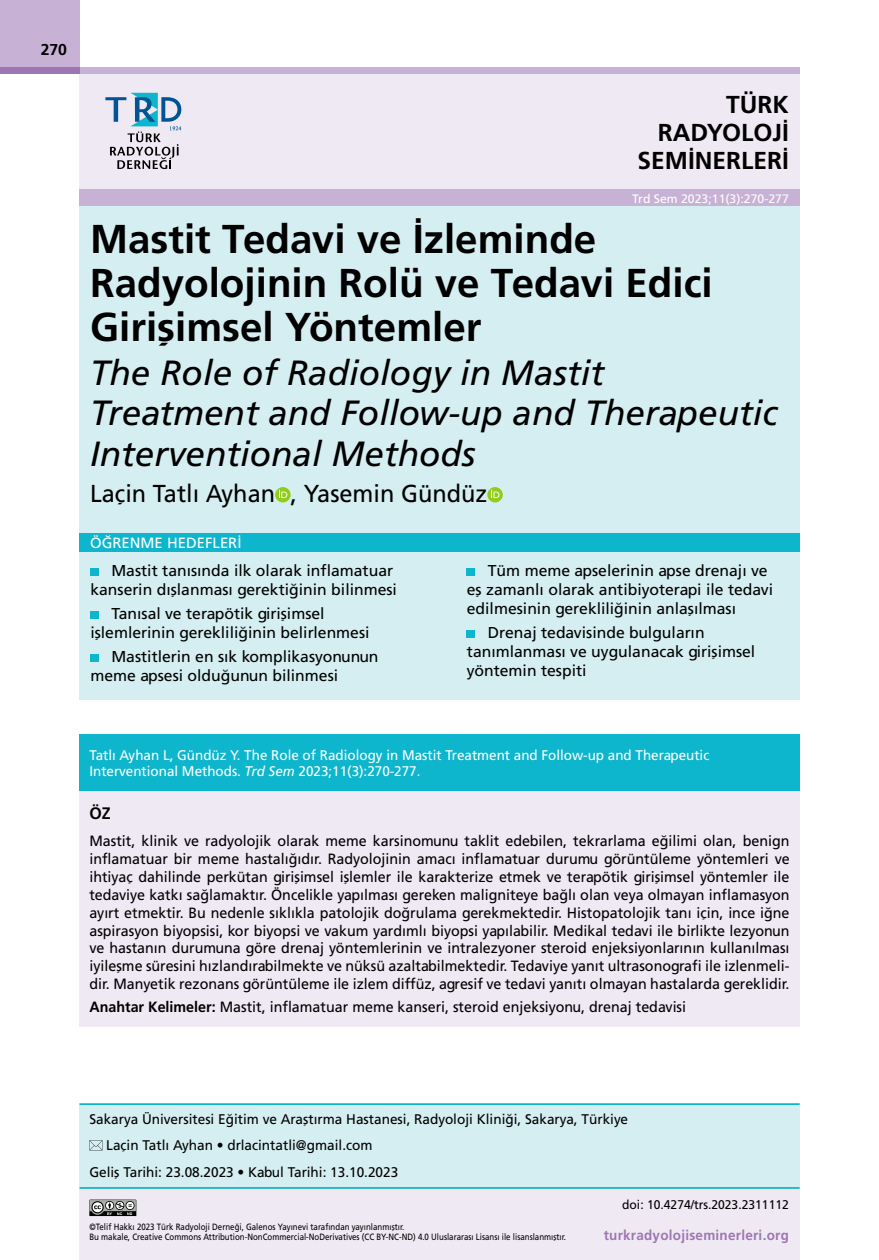
<style>
.page{position:relative;width:879px;height:1260px;background:#fff}
.page>*{position:absolute;margin:0;border:0;box-sizing:border-box;transform-origin:0 0}
._1__BASLIK{font:40.25px/43.8px "Frutiger Bold Tr";color:#000}
._2__BASLIK{font:35px/40.2px "Frutiger Italic Tr";color:#000}
.YAZARLAR{font:24.5px "Frutiger Normal Tr";color:#000;scale:.96 1}
.t1{font:24.5px/28px "Frutiger Bold Tr";color:#000;text-align:right}
.ÖZET_LİLA_BASLIK{font:16.62px "Frutiger Bold Tr";color:#000;scale:.96 1}
.HEDEFLER{font:15.75px/18.9px "Frutiger Normal Tr";color:#000}
.t2{font:15.75px "Frutiger Bold Tr";color:#000}
.ÖZET-LİLA{font:14.88px/17.8px "Frutiger Normal Tr";color:#000;text-align:justify;scale:.96 1}
.OGRENME{font:14.88px "Frutiger Normal Tr";color:#fff}
.CITE_AS{font:14px/16.8px "Frutiger Normal Tr";color:#fff;scale:.96 1}
.SORUMLU_YAZAR{font:14px "Frutiger Normal Tr";color:#000}
.KURUMLAR{font:14px "Frutiger Normal Tr";color:#000}
.t3{font:14px "Frutiger Bold Tr";letter-spacing:.02em;color:#9e76b3;scale:.96 1}
.DOİ{font:12.6px "Frutiger Normal Tr";color:#000;scale:.96 1}
.SAYFA_ARA{font:12.25px "Frutiger Normal Tr";color:#fff}
.t4{font:9.1px/10px "Frutiger Normal Tr";color:#000;scale:.87 1}
.s1{font-family:"Frutiger Italic Tr"}
.s2{font-family:"Frutiger Bold Tr"}
</style>
<div class="page">
<div style="left:79px;top:71px;width:720px;height:119px;background:#efe9f3"></div>
<div style="left:79px;top:67px;width:720px;height:7px;background:#c7b2d5"></div>
<div style="left:79px;top:1187px;width:720px;height:73px;background:#efe9f3"></div>
<div style="left:0;top:0;width:79px;height:74px;background:#c7b2d5"></div>
<svg style="left:105px;top:93px;width:76px;height:76px"></svg>
<div style="left:0;top:67px;width:79px;height:7px;background:#9e76b3"></div>
<div style="left:79px;top:189px;width:720px;height:18px;background:#c7b2d5"></div>
<hr style="left:79px;top:1187px;width:720px;height:2px;background:#0db6cd">
<svg style="left:89px;top:1200px;width:47px;height:16px"></svg>
<div style="left:79px;top:207px;width:720px;height:493px;background:#d5eef1"></div>
<div style="left:79px;top:533px;width:720px;height:19px;background:#0db6cd"></div>
<div style="left:275px;top:487px;width:15px;height:15px;background:#91cc1c;border-radius:50%"></div>
<svg style="left:279px;top:490px;width:8px;height:8px"></svg>
<div style="left:487px;top:487px;width:15px;height:15px;background:#91cc1c;border-radius:50%"></div>
<svg style="left:491px;top:490px;width:8px;height:8px"></svg>
<div style="left:90px;top:568px;width:8px;height:8px;background:#0db6cd"></div>
<div style="left:90px;top:611px;width:8px;height:8px;background:#0db6cd"></div>
<div style="left:90px;top:654px;width:8px;height:8px;background:#0db6cd"></div>
<div style="left:466px;top:568px;width:8px;height:8px;background:#0db6cd"></div>
<div style="left:466px;top:630px;width:8px;height:8px;background:#0db6cd"></div>
<div style="left:79px;top:734px;width:720px;height:57px;background:#0db6cd"></div>
<div style="left:79px;top:791px;width:720px;height:236px;background:#efe9f3"></div>
<div style="left:79px;top:1103px;width:720px;height:84px;background:#d5eef1"></div>
<svg style="left:89px;top:1140px;width:13px;height:10px"></svg>
<hr style="left:79px;top:1103px;width:720px;height:2px;background:#0db6cd">
<p class="t2" style="left:41px;top:40px;width:28px">270</p>
<h3 class="t1" style="left:637px;top:90px;width:153px">TÜRK<br>RADYOLOJİ<br>SEMİNERLERİ</h3>
<p class="SAYFA_ARA" style="left:632px;top:192px;width:158px">Trd Sem 2023;11(3):270-277</p>
<p class="_1__BASLIK" style="left:90px;top:217px;width:623px">Mastit Tedavi ve İzleminde<br>Radyolojinin Rolü ve Tedavi Edici<br>Girişimsel Yöntemler</p>
<p class="_2__BASLIK" style="left:90px;top:353px;width:689px">The Role of Radiology in Mastit<br>Treatment and Follow-up and Therapeutic<br>Interventional Methods</p>
<p class="YAZARLAR" style="left:90px;top:480px;width:415px">Laçin Tatlı Ayhan , Yasemin Gündüz</p>
<p class="OGRENME" style="left:90px;top:534px;width:153px">ÖĞRENME HEDEFLERİ</p>
<p class="HEDEFLER" style="left:90px;top:561px;width:308px;text-align:right">Mastit tanısında ilk olarak inflamatuar kanserin dışlanması gerektiğinin bilinmesi</p>
<p class="HEDEFLER" style="left:90px;top:604px;width:280px;text-indent:21px">Tanısal ve terapötik girişimsel işlemlerinin gerekliliğinin belirlenmesi</p>
<p class="HEDEFLER" style="left:90px;top:647px;width:289px;text-indent:21px">Mastitlerin en sık komplikasyonunun meme apsesi olduğunun bilinmesi</p>
<p class="HEDEFLER" style="left:466px;top:561px;width:307px;text-indent:21px">Tüm meme apselerinin apse drenajı ve eş zamanlı olarak antibiyoterapi ile tedavi edilmesinin gerekliliğinin anlaşılması</p>
<p class="HEDEFLER" style="left:466px;top:623px;width:290px;text-indent:21px">Drenaj tedavisinde bulguların tanımlanması ve uygulanacak girişimsel yöntemin tespiti</p>
<p class="CITE_AS" style="left:89px;top:746px;width:647px">Tatlı Ayhan L, Gündüz Y. The Role of Radiology in Mastit Treatment and Follow-up and Therapeutic<br>Interventional Methods. <span class="s1">Trd Sem</span> 2023;11(3):270-277.</p>
<p class="ÖZET_LİLA_BASLIK" style="left:89px;top:803px;width:24px">ÖZ</p>
<p class="ÖZET-LİLA" style="left:89px;top:832px;width:730px">Mastit, klinik ve radyolojik olarak meme karsinomunu taklit edebilen, tekrarlama eğilimi olan, benign inflamatuar bir meme hastalığıdır. Radyolojinin amacı inflamatuar durumu görüntüleme yöntemleri ve ihtiyaç dahilinde perkütan girişimsel işlemler ile karakterize etmek ve terapötik girişimsel yöntemler ile tedaviye katkı sağlamaktır. Öncelikle yapılması gereken maligniteye bağlı olan veya olmayan inflamasyon ayırt etmektir. Bu nedenle sıklıkla patolojik doğrulama gerekmektedir. Histopatolojik tanı için, ince iğne aspirasyon biyopsisi, kor biyopsi ve vakum yardımlı biyopsi yapılabilir. Medikal tedavi ile birlikte lezyonun ve hastanın durumuna göre drenaj yöntemlerinin ve intralezyoner steroid enjeksiyonlarının kullanılması iyileşme süresini hızlandırabilmekte ve nüksü azaltabilmektedir. Tedaviye yanıt ultrasonografi ile izlenmeli&shy;dir. Manyetik rezonans görüntüleme ile izlem diffüz, agresif ve tedavi yanıtı olmayan hastalarda gereklidir.</p>
<p class="ÖZET-LİLA" style="left:89px;top:998px;width:622px"><span class="s2">Anahtar Kelimeler:</span> Mastit, inflamatuar meme kanseri, steroid enjeksiyonu, drenaj tedavisi</p>
<p class="KURUMLAR" style="left:89px;top:1111px;width:540px">Sakarya Üniversitesi Eğitim ve Araştırma Hastanesi, Radyoloji Kliniği, Sakarya, Türkiye</p>
<p class="SORUMLU_YAZAR" style="left:106px;top:1137px;width:268px">Laçin Tatlı Ayhan • drlacintatli@gmail.com</p>
<p class="SORUMLU_YAZAR" style="left:89px;top:1164px;width:310px">Gelifl Tarihi: 23.08.2023 • Kabul Tarihi: 13.10.2023</p>
<p class="t4" style="left:89px;top:1221px;width:549px">©Telif Hakkı 2023 Türk Radyoloji Derneği, Galenos Yayınevi tarafından yayınlanmıştır.<br>Bu makale, Creative Commons Attribution-NonCommercial-NoDerivatives (CC BY-NC-ND) 4.0 Uluslararası Lisansı ile lisanslanmıştır.</p>
<p class="DOİ" style="left:621px;top:1197px;width:175px">doi: 10.4274/trs.2023.2311112</p>
<p class="t3" style="left:603px;top:1226px;width:194px">turkradyolojiseminerleri.org</p>
</div>
